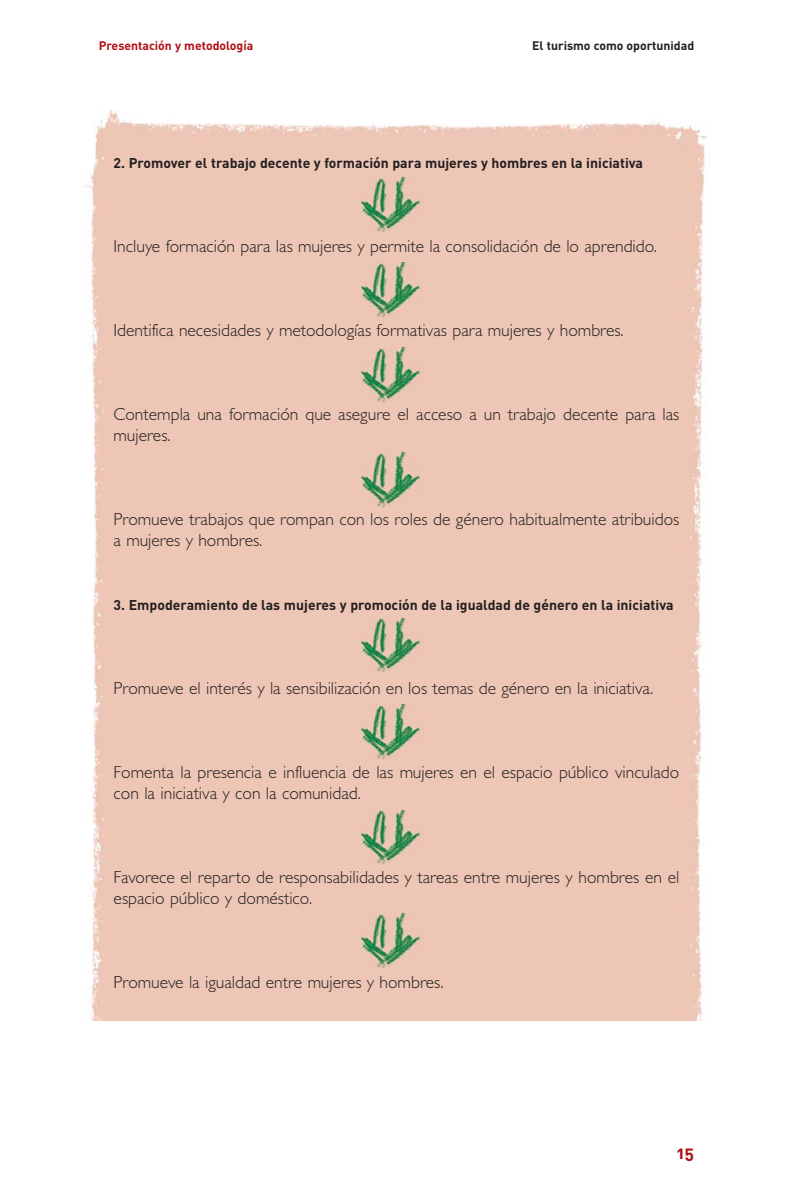
<style>
.page{position:relative;width:794px;height:1191px;background:#fff}
.page>*{position:absolute;margin:0;border:0;box-sizing:border-box;transform-origin:0 0}
.t1{font:300 17.5px/21px "Gill Sans";color:#231f20}
.t2{font:17.5px "DIN Bold Alternate";color:#b01016}
.t3{font:700 14px "DIN";color:#231f20}
.t4{font:700 12.25px "DIN";color:#b01016}
.t5{font:700 12.25px "DIN";color:#231f20}
</style>
<div class="page">
<div style="left:85px;top:111px;width:622px;height:909px;background:#edc6b5"></div>
<div style="left:357px;top:177px;width:69px;height:55px;background:#edc6b6"></div>
<img style="left:360px;top:177px;width:60px;height:55px">
<div style="left:357px;top:263px;width:69px;height:54px;background:#edc6b6"></div>
<img style="left:360px;top:263px;width:60px;height:54px">
<div style="left:357px;top:348px;width:69px;height:54px;background:#edc6b6"></div>
<img style="left:360px;top:348px;width:60px;height:54px">
<div style="left:357px;top:453px;width:69px;height:54px;background:#edc6b6"></div>
<img style="left:360px;top:453px;width:60px;height:54px">
<div style="left:357px;top:618px;width:69px;height:54px;background:#edc6b6"></div>
<img style="left:360px;top:618px;width:60px;height:54px">
<div style="left:357px;top:705px;width:69px;height:54px;background:#edc6b6"></div>
<img style="left:360px;top:705px;width:60px;height:54px">
<div style="left:357px;top:810px;width:69px;height:54px;background:#edc6b6"></div>
<img style="left:360px;top:810px;width:60px;height:54px">
<div style="left:357px;top:913px;width:69px;height:55px;background:#edc6b6"></div>
<img style="left:360px;top:913px;width:60px;height:55px">
<p class="t4" style="left:99px;top:41px;width:156px">Presentación y metodología</p>
<p class="t5" style="left:532px;top:41px;width:163px">El turismo como oportunidad</p>
<p class="t3" style="left:114px;top:158px;width:531px">2. Promover el trabajo decente y formación para mujeres y hombres en la iniciativa</p>
<p class="t1" style="left:114px;top:238px;width:545px">Incluye formación para las mujeres y permite la consolidación de lo aprendido.</p>
<p class="t1" style="left:114px;top:322px;width:511px">Identifica necesidades y metodologías formativas para mujeres y hombres.</p>
<p class="t1" style="left:114px;top:406px;width:567px">Contempla una formación que asegure el acceso a un trabajo decente para las mujeres.</p>
<p class="t1" style="left:114px;top:511px;width:567px">Promueve trabajos que rompan con los roles de género habitualmente atribuidos a mujeres y hombres.</p>
<p class="t3" style="left:114px;top:599px;width:561px">3. Empoderamiento de las mujeres y promoción de la igualdad de género en la iniciativa</p>
<p class="t1" style="left:114px;top:679px;width:541px">Promueve el interés y la sensibilización en los temas de género en la iniciativa.</p>
<p class="t1" style="left:114px;top:763px;width:567px">Fomenta la presencia e influencia de las mujeres en el espacio público vinculado con la iniciativa y con la comunidad.</p>
<p class="t1" style="left:114px;top:868px;width:567px">Favorece el reparto de responsabilidades y tareas entre mujeres y hombres en el espacio público y doméstico.</p>
<p class="t1" style="left:114px;top:973px;width:331px">Promueve la igualdad entre mujeres y hombres.</p>
<p class="t2" style="left:677px;top:1146px;width:19px">15</p>
</div>
